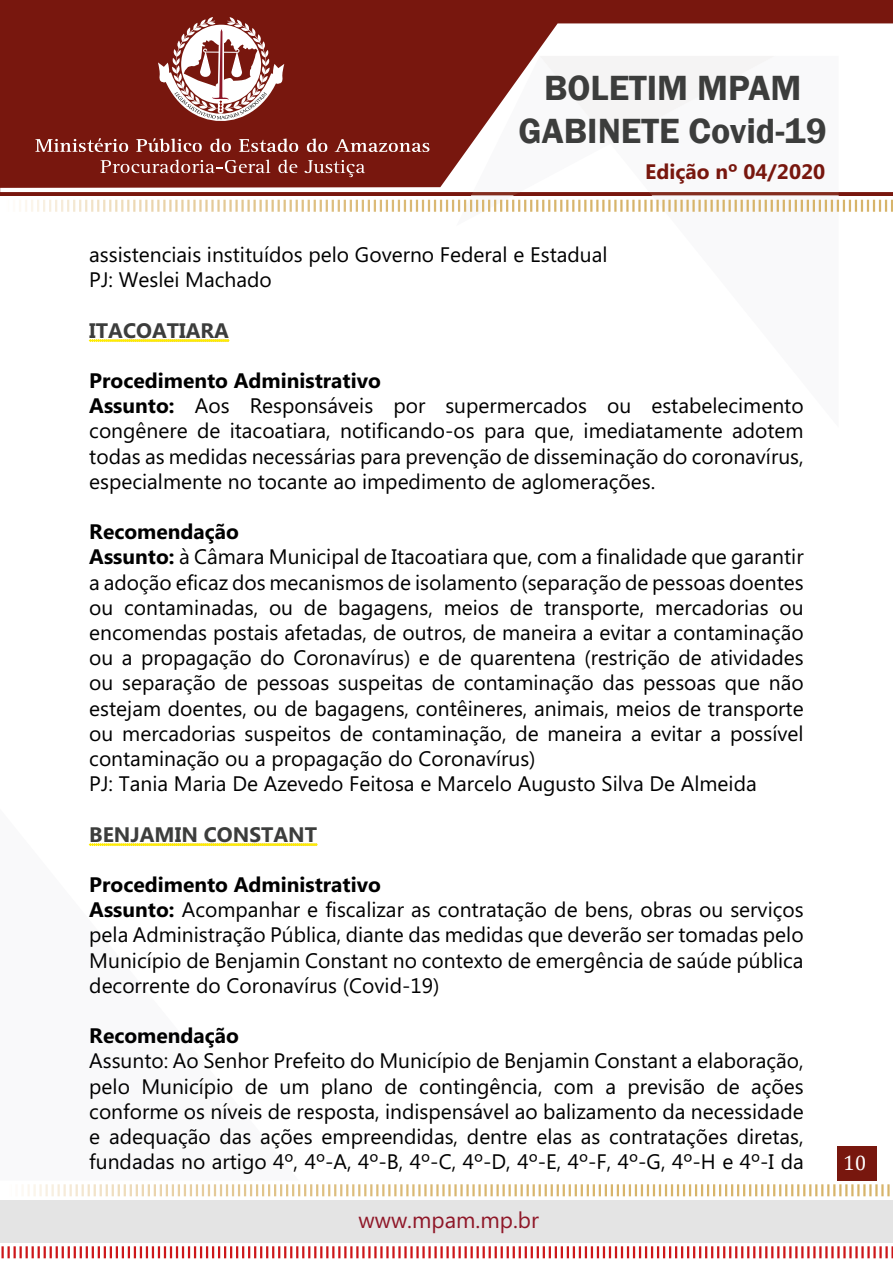
<style>
.page{position:relative;width:893px;height:1263px;background:#fff}
.page>*{position:absolute;margin:0;border:0;box-sizing:border-box;transform-origin:0 0}
.t1{font:600 36px/43.2px "Franklin Gothic";color:#3c3d3c;text-align:center}
.t2{font:22.5px "Microsoft Phags Pa";color:#8f1728}
.t3{font:21px/25.2px "Microsoft Phags Pa";color:#000}
.t4{font:700 21px "Microsoft Phags Pa";color:#3c3d3c}
.t5{font:700 21px "Microsoft Phags Pa";color:#78170e}
.t6{font:700 21px "Microsoft Phags Pa";color:#000}
.t7{font:21px "Cambria";color:#fff}
.s1{font-weight:700}
</style>
<div class="page">
<div style="left:837px;top:1146px;width:40px;height:34px;background:#78170e"></div>
<div style="left:0;top:0;width:893px;height:195px;background:#78170e"></div>
<div style="left:1px;top:1200px;width:892px;height:43px;background:#e4e4e4"></div>
<svg style="left:2px;top:1246px;width:891px;height:12px"></svg>
<svg style="left:22px;top:1184px;width:868px;height:12px"></svg>
<svg style="left:1px;top:17px;width:892px;height:325px"></svg>
<svg style="left:89px;top:843px;width:228px;height:3px"></svg>
<h1 class="t1" style="left:519px;top:66px;width:310px">BOLETIM MPAM<br>GABINETE Covid-19</h1>
<p class="t5" style="left:645px;top:157px;width:181px">Edição nº 04/2020</p>
<p class="t3" style="left:89px;top:241px;width:520px">assistenciais instituídos pelo Governo Federal e Estadual<br>PJ: Weslei Machado</p>
<p class="t4" style="left:89px;top:315px;width:141px">ITACOATIARA</p>
<p class="t3" style="left:89px;top:367px;width:716px"><span class="s1">Procedimento Administrativo<br>Assunto:</span> Aos Responsáveis por supermercados ou estabelecimento congênere de itacoatiara, notificando-os para que, imediatamente adotem todas as medidas necessárias para prevenção de disseminação do coronavírus, especialmente no tocante ao impedimento de aglomerações.</p>
<p class="t3" style="left:89px;top:518px;width:716px"><span class="s1">Recomendação<br>Assunto:</span> à Câmara Municipal de Itacoatiara que, com a finalidade que garantir a adoção eficaz dos mecanismos de isolamento (separação de pessoas doentes ou contaminadas, ou de bagagens, meios de transporte, mercadorias ou encomendas postais afetadas, de outros, de maneira a evitar a contaminação ou a propagação do Coronavírus) e de quarentena (restrição de atividades ou separação de pessoas suspeitas de contaminação das pessoas que não estejam doentes, ou de bagagens, contêineres, animais, meios de transporte ou mercadorias suspeitos de contaminação, de maneira a evitar a possível contaminação ou a propagação do Coronavírus)<br>PJ: Tania Maria De Azevedo Feitosa e Marcelo Augusto Silva De Almeida</p>
<p class="t4" style="left:89px;top:819px;width:229px">BENJAMIN CONSTANT</p>
<p class="t3" style="left:89px;top:871px;width:716px"><span class="s1">Procedimento Administrativo<br>Assunto:</span> Acompanhar e fiscalizar as contratação de bens, obras ou serviços pela Administração Pública, diante das medidas que deverão ser tomadas pelo Município de Benjamin Constant no contexto de emergência de saúde pública decorrente do Coronavírus (Covid-19)</p>
<p class="t6" style="left:89px;top:1021px;width:151px">Recomendação</p>
<p class="t3" style="left:89px;top:1047px;width:716px;text-align:justify">Assunto: Ao Senhor Prefeito do Município de Benjamin Constant a elaboração, pelo Município de um plano de contingência, com a previsão de ações conforme os níveis de resposta, indispensável ao balizamento da necessidade e adequação das ações empreendidas, dentre elas as contratações diretas, fundadas no artigo 4º, 4º-A, 4º-B, 4º-C, 4º-D, 4º-E, 4º-F, 4º-G, 4º-H e 4º-I da</p>
<p class="t2" style="left:358px;top:1204px;width:182px">www.mpam.mp.br</p>
<p class="t7" style="left:843px;top:1151px;width:25px">10</p>
</div>
